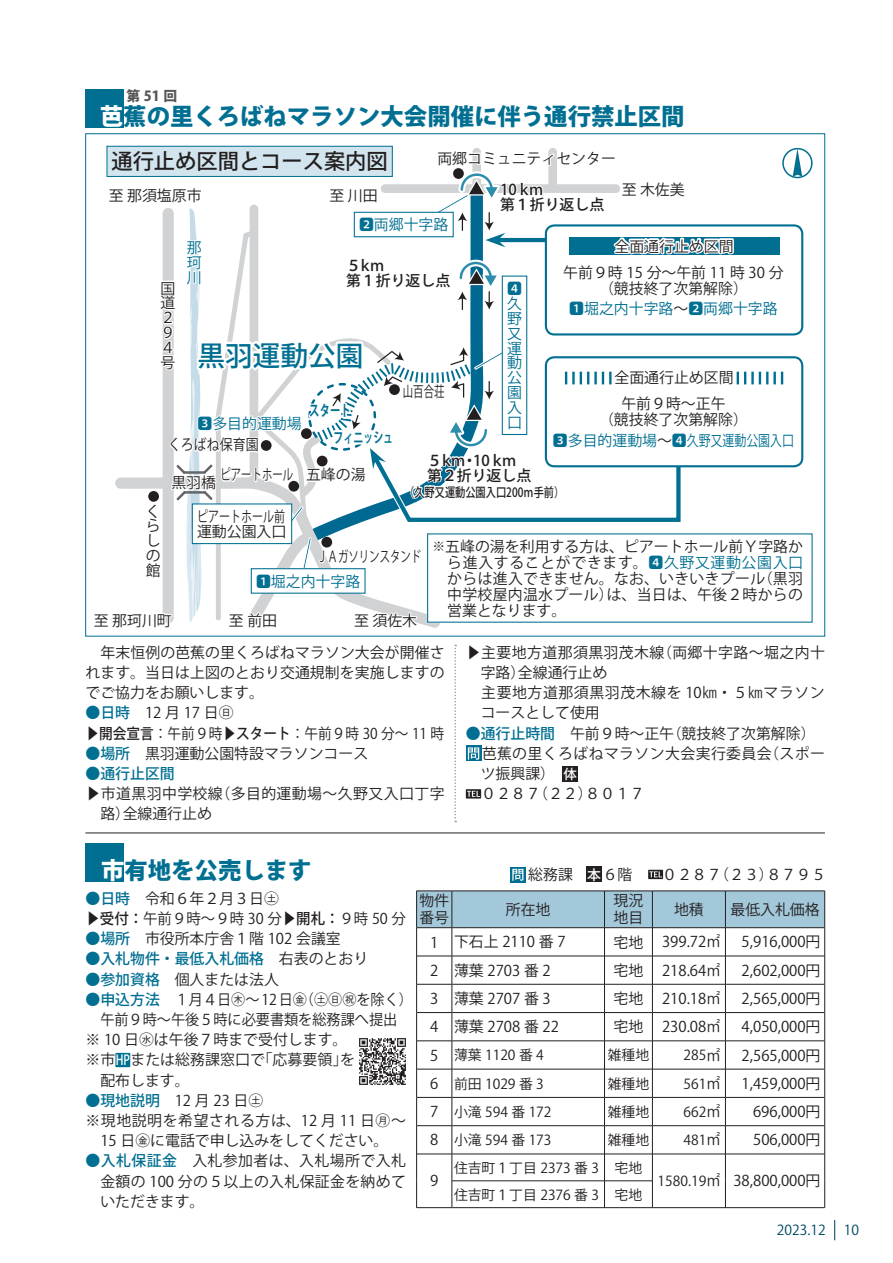
<style>
.page{position:relative;width:893px;height:1263px;background:#fff}
.page>*{position:absolute;margin:0;border:0;box-sizing:border-box;transform-origin:0 0}
.t1{font:500 27.6px "Koz Go Pro";color:#006f92}
.t2{font:800 23.4px "Koz Go Pro";color:#006f92}
.t3{font:500 21.3px "Koz Go Pro";color:#231f20}
.t4{font:14.85px/28.3px "Koz Go Pro";color:#231f20}
.t5{font:14.85px/14.9px "Koz Go Pro";color:#006f92;text-align:justify}
.t6{font:14.85px "Koz Go Pro";letter-spacing:.03em;color:#231f20}
.t7{font:14.85px "Koz Go Pro";letter-spacing:.04em;color:#231f20}
.t8{font:14.85px "Koz Go Pro";color:#231f20;scale:.95 1}
.t9{font:500 14.85px/14.9px "Koz Go Pro";color:#231f20}
.t10{font:500 14.85px "Koz Go Pro";color:#006f92}
.t11{font:14.85px "Koz Go Pro";color:#231f20;scale:.7 1}
.t12{font:14.85px/14.9px "Koz Go Pro";color:#231f20;scale:.74 1}
.t13{font:700 14.85px/26.5px "Koz Go Pro";color:#006f92;scale:.7 1}
.t14{font:14.85px "Koz Go Pro";color:#231f20;scale:.87 1}
.t15{font:13.8px/27.9px "Koz Go Pro";color:#231f20;text-align:justify}
.t16{font:13.8px "Koz Go Pro";color:#004963}
.t17{font:800 13.8px "Koz Go Pro";color:#57585a}
.t18{font:500 13.8px "Koz Go Pro";color:#fff}
.t19{font:500 12.75px "Koz Go Pro";color:#231f20;scale:.8 1}
.s1{color:#fff}
.s2{color:#231f20}
.s3{font-size:12.75px}
.s4{color:#006f92}
.s5{font-weight:500;color:#006f92}
.s6{font-weight:500}
.s7{font-weight:500;font-size:13.5px;color:#fff}
.s8{font-weight:400;color:#231f20}
.s9{font-weight:500;font-size:13.8px;color:#fff}
.s10{font-size:14.85px}
</style>
<div class="page">
<svg style="left:834px;top:1220px;width:1px;height:20px"></svg>
<div style="left:115px;top:1053px;width:15px;height:14px;background:#006f92"></div>
<svg style="left:416px;top:891px;width:409px;height:317px"></svg>
<div style="left:85px;top:844px;width:39px;height:38px;background:#006f92"></div>
<svg style="left:510px;top:867px;width:15px;height:15px"></svg>
<svg style="left:512px;top:869px;width:11px;height:12px"></svg>
<svg style="left:648px;top:870px;width:15px;height:9px"></svg>
<svg style="left:649px;top:871px;width:13px;height:6px"></svg>
<div style="left:586px;top:867px;width:16px;height:15px;background:#231f20"></div>
<hr style="left:85px;top:833px;width:740px;height:1px;background:#231f20">
<img style="left:359px;top:1038px;width:47px;height:47px">
<div style="left:85px;top:89px;width:39px;height:39px;background:#006f92"></div>
<svg style="left:466px;top:746px;width:15px;height:15px"></svg>
<svg style="left:468px;top:747px;width:11px;height:13px"></svg>
<div style="left:563px;top:766px;width:15px;height:15px;background:#231f20"></div>
<svg style="left:466px;top:789px;width:15px;height:9px"></svg>
<svg style="left:467px;top:791px;width:13px;height:6px"></svg>
<svg style="left:454px;top:645px;width:2px;height:177px"></svg>
<svg style="left:92px;top:133px;width:721px;height:495px"></svg>
<p class="t17" style="left:127px;top:87px;width:52px">第51回</p>
<p class="t2" style="left:100px;top:101px;width:586px"><span class="s1">芭</span>蕉の里くろばねマラソン大会開催に伴う通行禁止区間</p>
<p class="t3" style="left:111px;top:148px;width:278px">通行止め区間とコース案内図</p>
<p class="t4" style="left:109px;top:182px;width:94px">至 那須塩原市</p>
<p class="t4" style="left:329px;top:182px;width:50px">至 川田</p>
<p class="t4" style="left:437px;top:145px;width:180px">両郷コミュニティセンター</p>
<p class="t9" style="left:500px;top:183px;width:106px">10ｋｍ<br>第１折り返し点</p>
<p class="t4" style="left:622px;top:176px;width:64px">至 木佐美</p>
<p class="t5" style="left:359px;top:218px;width:91px">2両郷十字路</p>
<p class="t4" style="left:615px;top:232px;width:121px">全面通行止め区間</p>
<p class="t5" style="left:187px;top:241px;width:16px">那珂川</p>
<p class="t9" style="left:346px;top:259px;width:106px">５ｋｍ<br>第１折り返し点</p>
<p class="t4" style="left:563px;top:265px;width:222px;line-height:15.9px;text-align:center">午前９時 15 分～午前 11 時 30 分（競技終了次第解除）</p>
<p class="t5" style="left:569px;top:301px;width:210px">1堀之内十字路<span class="s2">～</span>2両郷十字路</p>
<p class="t5" style="left:507px;top:281px;width:16px">4久野又運動公園入口</p>
<p class="t4" style="left:161px;top:281px;width:16px;line-height:14.9px">国道<br>２<br>９<br>４号</p>
<p class="t1" style="left:198px;top:338px;width:167px">黒羽運動公園</p>
<p class="t4" style="left:615px;top:364px;width:121px">全面通行止め区間</p>
<p class="t11" style="left:403px;top:382px;width:61px">山百合荘</p>
<p class="t4" style="left:599px;top:396px;width:150px;line-height:15.9px;text-align:center">午前９時～正午<br>（競技終了次第解除）</p>
<p class="t5" style="left:553px;top:433px;width:243px">3多目的運動場<span class="s2">～</span>4久野又運動公園入口</p>
<p class="t13" style="left:333px;top:399px;width:87px;text-indent:-24px">スタート<br>フィニッシュ</p>
<p class="t5" style="left:198px;top:416px;width:106px">3多目的運動場</p>
<p class="t14" style="left:168px;top:435px;width:106px">くろばね保育園</p>
<p class="t9" style="left:427px;top:453px;width:106px">５ｋｍ・10 ｋｍ第２折り返し点</p>
<p class="t19" style="left:404px;top:484px;width:202px">（久野又運動公園入口200ｍ手前）</p>
<p class="t11" style="left:220px;top:465px;width:106px">ピアートホール</p>
<p class="t4" style="left:306px;top:461px;width:61px">五峰の湯</p>
<p class="t4" style="left:171px;top:469px;width:46px">黒羽橋</p>
<p class="t4" style="left:146px;top:504px;width:16px;line-height:14.9px">くらしの館</p>
<p class="t4" style="left:94px;top:607px;width:79px">至 那珂川町</p>
<p class="t12" style="left:197px;top:509px;width:122px">ピアートホール前運動公園入口</p>
<p class="t11" style="left:317px;top:547px;width:150px">ＪＡガソリンスタンド</p>
<p class="t5" style="left:256px;top:574px;width:106px">1堀之内十字路</p>
<p class="t4" style="left:229px;top:607px;width:50px">至 前田</p>
<p class="t4" style="left:354px;top:607px;width:64px">至 須佐木</p>
<p class="t4" style="left:447px;top:539px;width:357px;line-height:15.9px;text-align:justify;text-indent:-15px"><span class="s3">※</span>五峰の湯を利用する方は、ピアートホール前Ｙ字路から進入することができます。<span class="s4">4久野又運動公園入口</span>からは進入できません。なお、いきいきプール（黒羽中学校屋内温水プール）は、当日は、午後２時からの営業となります。</p>
<p class="t4" style="left:85px;top:643px;width:361px;line-height:20.2px;text-align:justify">　年末恒例の芭蕉の里くろばねマラソン大会が開催されます。当日は上図のとおり交通規制を実施しますのでご協力をお願いします。</p>
<p class="t4" style="left:85px;top:703px;width:360px;line-height:20.2px"><span class="s5">●日時</span> 12 月 17 日㊐<br><span class="s6">▶開会宣言</span>：午前９時<span class="s6">▶スタート</span>：午前９時 30 分～ 11 時</p>
<p class="t4" style="left:85px;top:739px;width:284px"><span class="s5">●場所</span> 黒羽運動公園特設マラソンコース</p>
<p class="t10" style="left:85px;top:764px;width:91px">●通行止区間</p>
<p class="t6" style="left:85px;top:784px;width:361px">▶市道黒羽中学校線（多目的運動場～久野又入口丁字</p>
<p class="t4" style="left:100px;top:800px;width:113px">路）全線通行止め</p>
<p class="t6" style="left:466px;top:643px;width:361px">▶主要地方道那須黒羽茂木線（両郷十字路～堀之内十</p>
<p class="t4" style="left:481px;top:659px;width:128px">字路）全線通行止め</p>
<p class="t7" style="left:466px;top:683px;width:360px">　主要地方道那須黒羽茂木線を 10㎞・５㎞マラソン</p>
<p class="t4" style="left:481px;top:699px;width:121px">コースとして使用</p>
<p class="t4" style="left:481px;top:723px;width:346px;line-height:20.2px;text-indent:-15px"><span class="s5">●通行止時間</span> 午前９時～正午（競技終了次第解除）芭蕉の里くろばねマラソン大会実行委員会（スポーツ振興課）　<span class="s7">体<br></span>０２８７（２２）８０１７</p>
<p class="t2" style="left:101px;top:855px;width:212px"><span class="s1">市</span>有地を公売します</p>
<p class="t4" style="left:528px;top:861px;width:299px">総務課　本６階　　０２８７（２３）８７９５</p>
<p class="t18" style="left:587px;top:866px;width:15px">本</p>
<p class="t4" style="left:85px;top:888px;width:322px;line-height:20.2px"><span class="s5">●日時　</span>令和６年２月３日㊏<br><span class="s6">▶受付：</span>午前９時～９時 30 分<span class="s6">▶開札：</span>９時 50 分</p>
<p class="t4" style="left:85px;top:925px;width:257px"><span class="s5">●場所　</span>市役所本庁舎１階 102 会議室</p>
<p class="t10" style="left:85px;top:949px;width:284px">●入札物件・最低入札価格　<span class="s8">右表のとおり</span></p>
<p class="t4" style="left:85px;top:965px;width:195px"><span class="s5">●参加資格　</span>個人または法人</p>
<p class="t8" style="left:85px;top:990px;width:346px"><span class="s5">●申込方法　</span>１月４日㊍～ 12 日㊎（㊏㊐㊗を除く）</p>
<p class="t8" style="left:100px;top:1010px;width:314px">午前９時～午後５時に必要書類を総務課へ提出</p>
<p class="t4" style="left:85px;top:1026px;width:263px">※ 10 日㊌は午後７時まで受付します。</p>
<p class="t4" style="left:85px;top:1046px;width:271px">※市<span class="s9">HP</span>または総務課窓口で「応募要領」を</p>
<p class="t4" style="left:100px;top:1066px;width:91px">配布します。</p>
<p class="t4" style="left:85px;top:1086px;width:179px"><span class="s5">●現地説明　</span>12 月 23 日㊏</p>
<p class="t7" style="left:85px;top:1111px;width:322px">※現地説明を希望される方は、12 月 11 日㊊～</p>
<p class="t4" style="left:100px;top:1127px;width:289px">15 日㊎に電話で申し込みをしてください。</p>
<p class="t4" style="left:100px;top:1151px;width:307px;line-height:20.2px;text-align:justify;text-indent:-15px"><span class="s5">●入札保証金　</span>入札参加者は、入札場所で入札金額の 100 分の５以上の入札保証金を納めていただきます。</p>
<p class="t4" style="left:419px;top:893px;width:31px;line-height:17px">物件番号</p>
<p class="t4" style="left:430px;top:928px;width:10px;text-align:justify">1<br>2<br>3<br>4<br>5<br>6<br>7<br>8</p>
<p class="t4" style="left:430px;top:1167px;width:10px">9</p>
<p class="t4" style="left:454px;top:894px;width:113px;line-height:32.5px;text-indent:52px">所在地下石上 2110 番 7</p>
<p class="t4" style="left:454px;top:956px;width:107px">薄葉 2703 番 2薄葉 2707 番 3薄葉 2708 番 22</p>
<p class="t15" style="left:454px;top:1041px;width:147px;text-align:left">薄葉 1120 番 4<br>前田 1029 番 3<br>小滝 594 番 172<br>小滝 594 番 173<br>住吉町１丁目 2373 番 3住吉町１丁目 2376 番 3</p>
<p class="t4" style="left:614px;top:893px;width:31px;line-height:17px">現況地目</p>
<p class="t4" style="left:614px;top:928px;width:31px;text-align:justify">宅地宅地宅地宅地</p>
<p class="t15" style="left:608px;top:1041px;width:43px;text-align:center">雑種地雑種地雑種地雑種地宅地宅地</p>
<p class="t4" style="left:662px;top:893px;width:61px;line-height:32.5px;text-align:center">地積<br>399.72㎡</p>
<p class="t4" style="left:662px;top:956px;width:61px;text-align:justify">218.64㎡210.18㎡230.08㎡</p>
<p class="t15" style="left:683px;top:1041px;width:39px;line-height:28.3px">285<span class="s10">㎡</span>561<span class="s10">㎡</span>662<span class="s10">㎡</span>481<span class="s10">㎡</span></p>
<p class="t15" style="left:658px;top:1167px;width:65px">1580.19<span class="s10">㎡</span></p>
<p class="t4" style="left:730px;top:894px;width:92px;line-height:32.5px;text-align:right">最低入札価格<br>5,916,000円</p>
<p class="t4" style="left:742px;top:956px;width:80px;text-align:right">2,602,000円<br>2,565,000円<br>4,050,000円<br>2,565,000円<br>1,459,000円<br>696,000円<br>506,000円</p>
<p class="t4" style="left:733px;top:1167px;width:89px">38,800,000円</p>
<p class="t16" style="left:777px;top:1221px;width:50px">2023.12</p>
<p class="t16" style="left:844px;top:1221px;width:17px">10</p>
</div>
